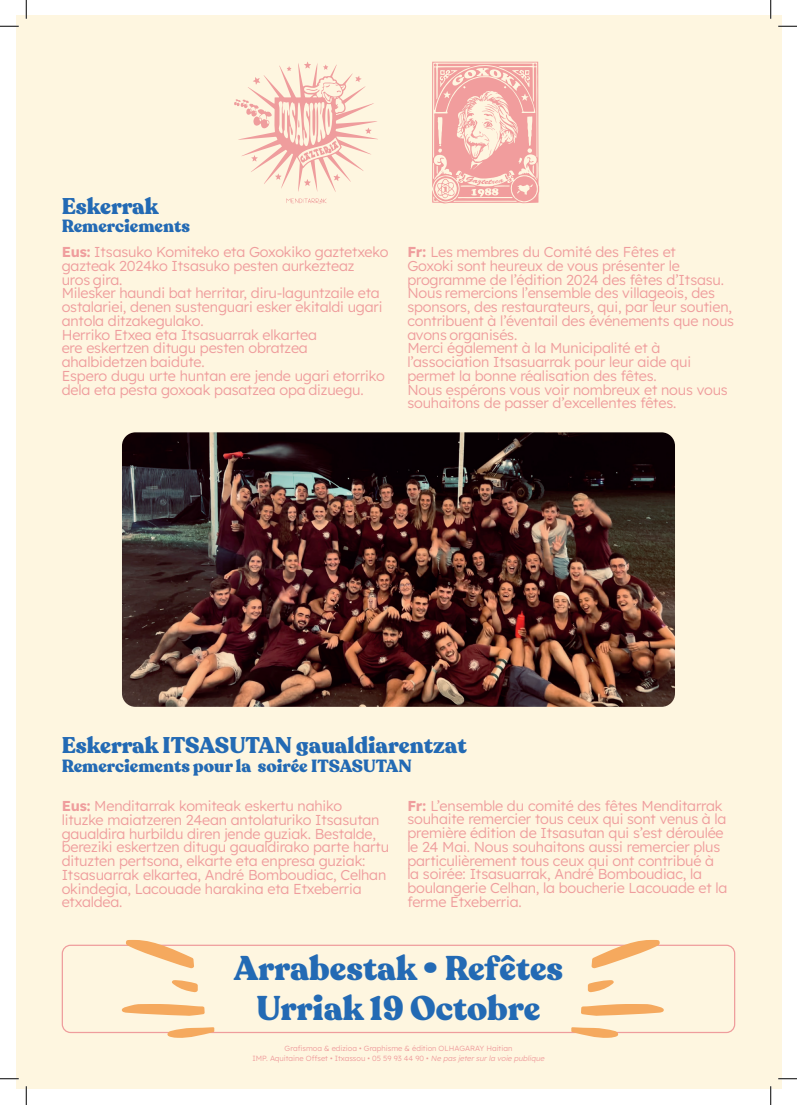
<style>
.page{position:relative;width:797px;height:1105px;background:#fff}
.page>*{position:absolute;margin:0;border:0;box-sizing:border-box;transform-origin:0 0}
.t1{font:900 34px/40.8px "Recoleta";color:#236ab4;text-align:center}
.t2{font:900 22.5px "Recoleta";color:#236ab4}
.t3{font:900 17.5px "Recoleta";color:#236ab4}
.t4{font:300 14.38px/13.8px "Lexend";letter-spacing:-.01em;color:#ef9d9d}
.t5{font:300 7.5px/10px "Lexend";color:#ef9d9d;text-align:center}
.s1{font-weight:700}
.s2{font-style:italic}
</style>
<div class="page">
<div style="left:16px;top:16px;width:765px;height:1073px;background:#fef6e0"></div>
<svg style="left:234px;top:62px;width:144px;height:142px"></svg>
<div style="left:62px;top:945px;width:673px;height:88px;border:1px solid #ef9d9d;border-radius:8px"></div>
<svg style="left:125px;top:940px;width:69px;height:28px"></svg>
<svg style="left:121px;top:1004px;width:84px;height:12px"></svg>
<svg style="left:167px;top:1027px;width:47px;height:11px"></svg>
<svg style="left:172px;top:980px;width:26px;height:12px"></svg>
<svg style="left:591px;top:940px;width:69px;height:28px"></svg>
<svg style="left:581px;top:1004px;width:83px;height:12px"></svg>
<svg style="left:571px;top:1027px;width:47px;height:11px"></svg>
<svg style="left:588px;top:980px;width:26px;height:12px"></svg>
<svg style="left:432px;top:62px;width:107px;height:141px"></svg>
<img style="left:122px;top:432px;width:553px;height:275px">
<svg style="left:0;top:25px;width:19px;height:2px"></svg>
<svg style="left:778px;top:25px;width:19px;height:2px"></svg>
<svg style="left:0;top:1078px;width:19px;height:1px"></svg>
<svg style="left:778px;top:1078px;width:19px;height:1px"></svg>
<svg style="left:25px;top:0;width:2px;height:19px"></svg>
<svg style="left:25px;top:1086px;width:2px;height:19px"></svg>
<svg style="left:770px;top:0;width:1px;height:19px"></svg>
<svg style="left:770px;top:1086px;width:1px;height:19px"></svg>
<h2 class="t2" style="left:62px;top:191px;width:98px">Eskerrak</h2>
<p class="t3" style="left:62px;top:215px;width:130px">Remerciements</p>
<p class="t4" style="left:62px;top:244px;width:328px"><span class="s1">Eus:</span> Itsasuko Komiteko eta Goxokiko gaztetxeko gazteak 2024ko Itsasuko pesten aurkezteaz<br>uros gira.<br>Milesker haundi bat herritar, diru-laguntzaile eta ostalariei, denen sustenguari esker ekitaldi ugari antola ditzakegulako.<br>Herriko Etxea eta Itsasuarrak elkartea<br>ere eskertzen ditugu pesten obratzea ahalbidetzen baidute.<br>Espero dugu urte huntan ere jende ugari etorriko dela eta pesta goxoak pasatzea opa dizuegu.</p>
<p class="t4" style="left:407px;top:244px;width:328px"><span class="s1">Fr:</span> Les membres du Comité des Fêtes et<br>Goxoki sont heureux de vous présenter le programme de l’édition 2024 des fêtes d’Itsasu.<br>Nous remercions l’ensemble des villageois, des sponsors, des restaurateurs, qui, par leur soutien, contribuent à l’éventail des événements que nous avons organisés.<br>Merci également à la Municipalité et à l’association Itsasuarrak pour leur aide qui permet la bonne réalisation des fêtes.<br>Nous espérons vous voir nombreux et nous vous souhaitons de passer d’excellentes fêtes.</p>
<h2 class="t2" style="left:62px;top:731px;width:406px">Eskerrak ITSASUTAN gaualdiarentzat</h2>
<p class="t3" style="left:62px;top:755px;width:351px">Remerciements pour la soirée ITSASUTAN</p>
<p class="t4" style="left:62px;top:798px;width:329px"><span class="s1">Eus:</span> Menditarrak komiteak eskertu nahiko<br>lituzke maiatzeren 24ean antolaturiko Itsasutan gaualdira hurbildu diren jende guziak. Bestalde, bereziki eskertzen ditugu gaualdirako parte hartu dituzten pertsona, elkarte eta enpresa guziak:<br>Itsasuarrak elkartea, André Bomboudiac, Celhan okindegia, Lacouade harakina eta Etxeberria etxaldea.</p>
<p class="t4" style="left:407px;top:798px;width:322px"><span class="s1">Fr:</span> L’ensemble du comité des fêtes Menditarrak souhaite remercier tous ceux qui sont venus à la première édition de Itsasutan qui s’est déroulée le 24 Mai. Nous souhaitons aussi remercier plus particulièrement tous ceux qui ont contribué à la soirée: Itsasuarrak, André Bomboudiac, la boulangerie Celhan, la boucherie Lacouade et la ferme Etxeberria.</p>
<h1 class="t1" style="left:234px;top:948px;width:331px">Arrabestak • Refêtes<br>Urriak 19 Octobre</h1>
<p class="t5" style="left:252px;top:1043px;width:295px">Grafismoa &amp; edizioa • Graphisme &amp; édition OLHAGARAY Haitian<br>IMP. Aquitaine Offset • Itxassou • 05 59 93 44 90 • <span class="s2">Ne pas jetersurla voie publique</span></p>
</div>
